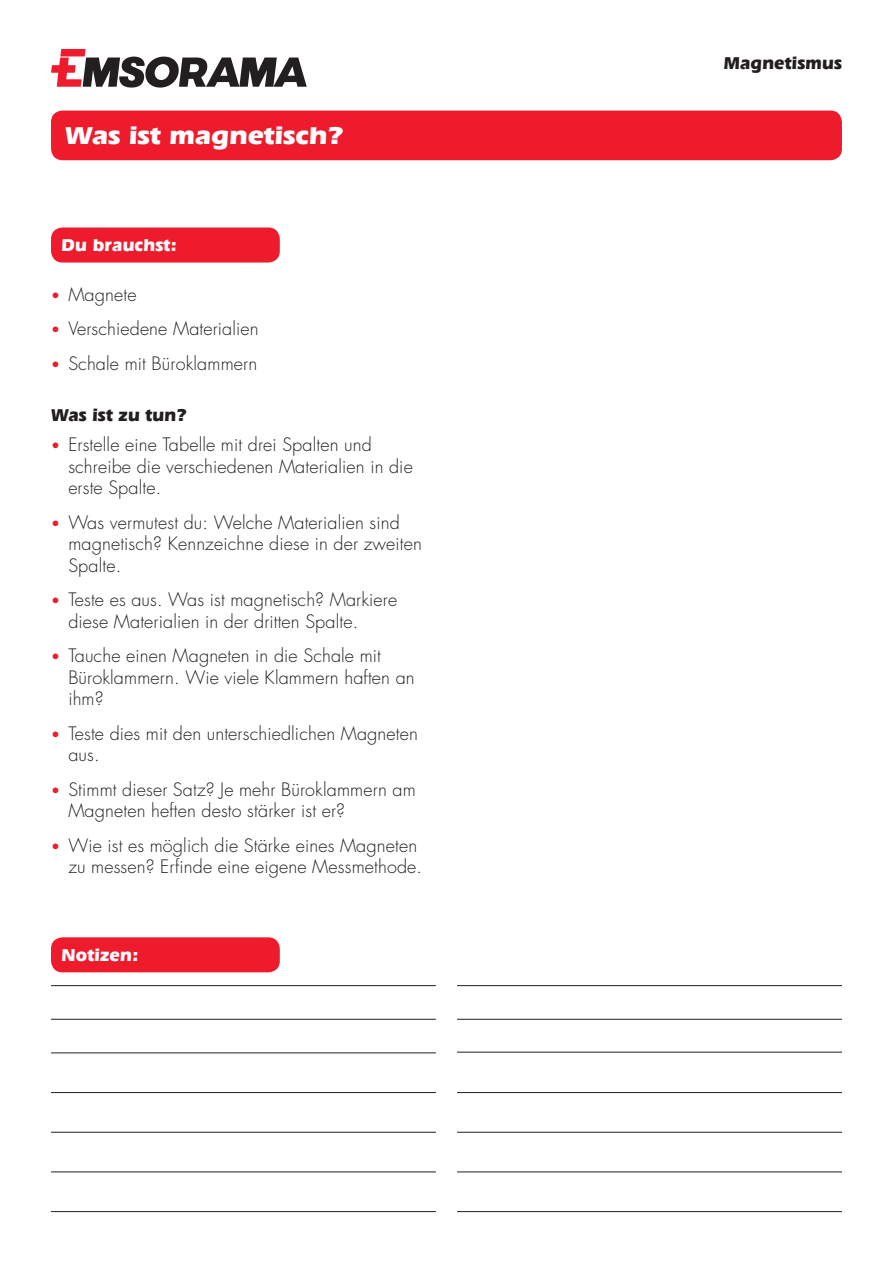
<style>
.page{position:relative;width:893px;height:1263px;background:#fff}
.page>*{position:absolute;margin:0;border:0;box-sizing:border-box;transform-origin:0 0}
.t1{font:700 25.5px "Eras IT Cby BT";color:#fff;scale:1.1 1}
.t2{font:300 18px/21.6px "Futura";letter-spacing:.01em;color:#231f20}
.t3{font:700 18px "Eras IT Cby BT";letter-spacing:.01em;color:#231f20}
.t4{font:700 18px "Eras IT Cby BT";letter-spacing:.01em;color:#fff}
.s1{font-weight:400;font-size:15px;color:#ee1b2c}
</style>
<div class="page">
<div style="left:51px;top:111px;width:791px;height:49px;background:#ee1b2c;border-radius:12px"></div>
<svg style="left:51px;top:49px;width:256px;height:39px"></svg>
<div style="left:51px;top:227px;width:229px;height:36px;background:#ee1b2c;border-radius:12px"></div>
<div style="left:51px;top:937px;width:229px;height:35px;background:#ee1b2c;border-radius:12px"></div>
<hr style="left:51px;top:1019px;width:385px;height:1px;background:#231f20">
<hr style="left:51px;top:985px;width:385px;height:1px;background:#231f20">
<hr style="left:457px;top:1019px;width:385px;height:1px;background:#231f20">
<hr style="left:457px;top:985px;width:385px;height:1px;background:#231f20">
<hr style="left:457px;top:1052px;width:385px;height:1px;background:#231f20">
<hr style="left:51px;top:1053px;width:385px;height:1px;background:#231f20">
<hr style="left:51px;top:1092px;width:385px;height:1px;background:#231f20">
<hr style="left:457px;top:1092px;width:385px;height:1px;background:#231f20">
<hr style="left:51px;top:1132px;width:385px;height:1px;background:#231f20">
<hr style="left:457px;top:1132px;width:385px;height:1px;background:#231f20">
<hr style="left:51px;top:1172px;width:385px;height:1px;background:#231f20">
<hr style="left:457px;top:1172px;width:385px;height:1px;background:#231f20">
<hr style="left:51px;top:1211px;width:385px;height:1px;background:#231f20">
<hr style="left:457px;top:1211px;width:385px;height:1px;background:#231f20">
<h1 class="t1" style="left:65px;top:120px;width:254px">Was ist magnetisch?</h1>
<p class="t4" style="left:62px;top:234px;width:117px">Du brauchst:</p>
<p class="t2" style="left:51px;top:284px;width:87px"><span class="s1">•</span> Magnete</p>
<p class="t2" style="left:51px;top:318px;width:209px"><span class="s1">•</span> Verschiedene Materialien</p>
<p class="t2" style="left:51px;top:352px;width:208px"><span class="s1">•</span> Schale mit Büroklammern</p>
<p class="t3" style="left:51px;top:404px;width:137px">Was ist zu tun?</p>
<p class="t2" style="left:68px;top:434px;width:346px;text-indent:-17px"><span class="s1">•</span> Erstelle eine Tabelle mit drei Spalten und schreibe die verschiedenen Materialien in die erste Spalte.</p>
<p class="t2" style="left:68px;top:511px;width:355px;text-indent:-17px"><span class="s1">•</span> Was vermutest du: Welche Materialien sind magnetisch? Kennzeichne diese in der zweiten<br>Spalte.</p>
<p class="t2" style="left:68px;top:589px;width:330px;text-indent:-17px"><span class="s1">•</span> Teste es aus. Was ist magnetisch? Markiere diese Materialien in der dritten Spalte.</p>
<p class="t2" style="left:68px;top:645px;width:348px;text-indent:-17px"><span class="s1">•</span> Tauche einen Magneten in die Schale mit<br>Büroklammern. Wie viele Klammern haften an ihm?</p>
<p class="t2" style="left:68px;top:723px;width:351px;text-indent:-17px"><span class="s1">•</span> Teste dies mit den unterschiedlichen Magneten aus.</p>
<p class="t2" style="left:68px;top:778px;width:349px;text-indent:-17px"><span class="s1">•</span> Stimmt dieser Satz? Je mehr Büroklammern am<br>Magneten heften desto stärker ist er?</p>
<p class="t2" style="left:51px;top:834px;width:373px;text-align:right"><span class="s1">•</span> Wie ist es möglich die Stärke eines Magneten zu messen? Erfinde eine eigene Messmethode.</p>
<p class="t4" style="left:62px;top:943px;width:78px">Notizen:</p>
<p class="t3" style="left:724px;top:52px;width:120px">Magnetismus</p>
</div>
